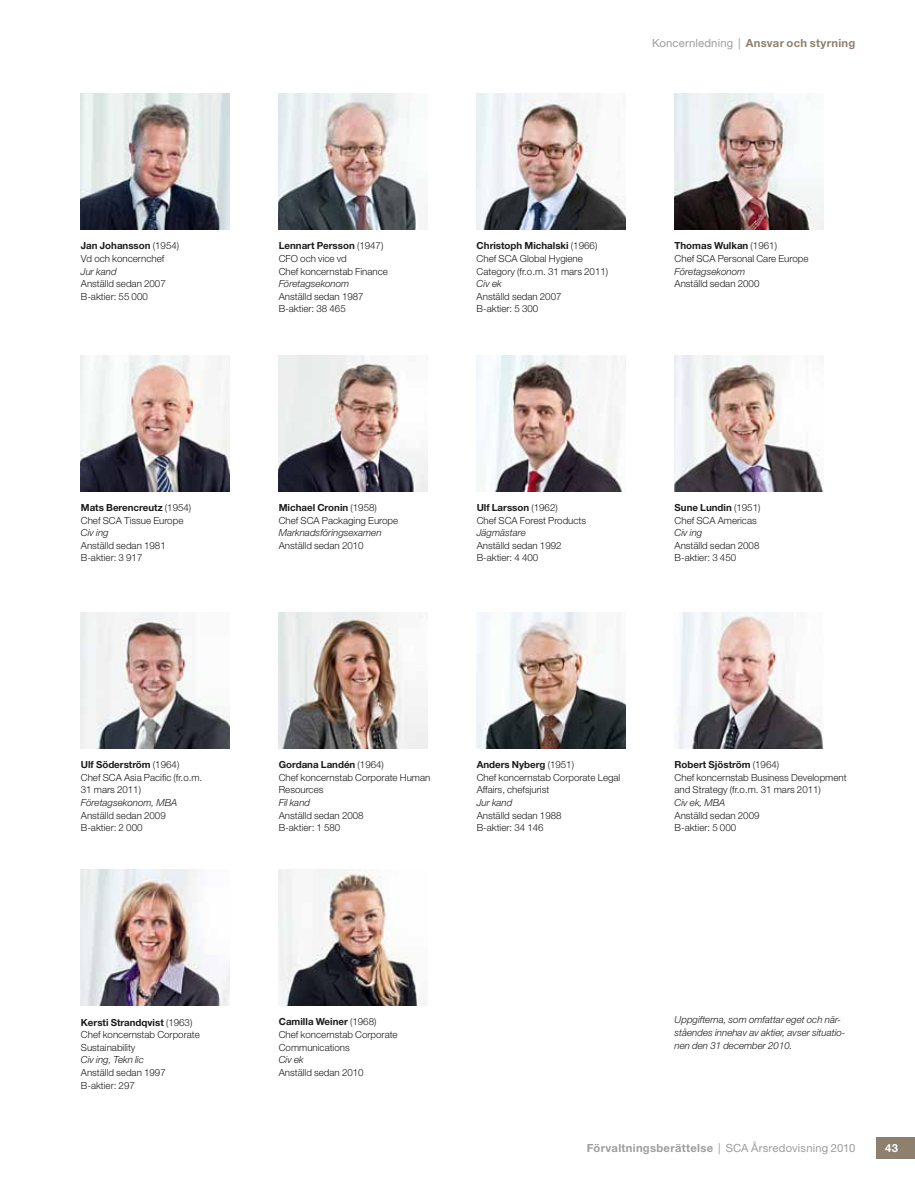
<style>
.page{position:relative;width:915px;height:1191px;background:#fff}
.page>*{position:absolute;margin:0;border:0;box-sizing:border-box;transform-origin:0 0}
.t1{font:700 11.25px "Helvetica Neue LT Std";letter-spacing:.025em;color:#9d9d9d}
.t2{font:700 11.25px "Helvetica Neue LT Std";letter-spacing:.025em;color:#8e806f}
.t3{font:700 11.25px "Helvetica Neue LT Std";color:#fff}
.t4{font:300 9.75px/12.6px "Helvetica Neue LT Std";color:#1c1b1a}
.t5{font:italic 300 9.75px/12.6px "Helvetica Neue LT Std";color:#1c1b1a}
.s1{font-weight:400;color:#9d9d9d}
.s2{font-weight:700}
.s3{font-style:italic}
.s4{font-weight:400}
</style>
<div class="page">
<img style="left:81px;top:94px;width:149px;height:136px">
<img style="left:674px;top:94px;width:149px;height:136px">
<img style="left:674px;top:355px;width:149px;height:136px">
<img style="left:476px;top:612px;width:149px;height:136px">
<img style="left:279px;top:94px;width:143px;height:136px">
<img style="left:81px;top:355px;width:149px;height:136px">
<img style="left:476px;top:94px;width:149px;height:136px">
<img style="left:81px;top:612px;width:149px;height:136px">
<img style="left:279px;top:355px;width:148px;height:136px">
<img style="left:476px;top:355px;width:146px;height:136px">
<img style="left:279px;top:612px;width:148px;height:136px">
<img style="left:674px;top:612px;width:149px;height:136px">
<img style="left:81px;top:870px;width:149px;height:136px">
<img style="left:279px;top:869px;width:146px;height:136px">
<div style="left:876px;top:1137px;width:38px;height:22px;background:#8e806f"></div>
<p class="t2" style="left:651px;top:36px;width:205px"><span class="s1">Koncernledning |</span> Ansvar och styrning</p>
<p class="t4" style="left:81px;top:239px;width:100px"><span class="s2">Jan Johansson</span> (1954)<br>Vd och koncernchef<br><span class="s3">Jur kand<br></span>Anställd sedan 2007<br>B-aktier: 55 000</p>
<p class="t4" style="left:279px;top:239px;width:111px"><span class="s2">Lennart Persson</span> (1947)<br>CFO och vice vd<br>Chef koncernstab Finance<br><span class="s3">Företagsekonom<br></span>Anställd sedan 1987<br>B-aktier: 38 465</p>
<p class="t4" style="left:476px;top:239px;width:133px"><span class="s2">Christoph Michalski</span> (1966)<br>Chef SCA Global Hygiene<br>Category (fr.o.m. 31 mars 2011)<br><span class="s3">Civ ek<br></span>Anställd sedan 2007<br>B-aktier: 5 300</p>
<p class="t4" style="left:674px;top:239px;width:135px"><span class="s2">Thomas Wulkan</span> (1961)<br>Chef SCA Personal Care Europe<br><span class="s3">Företagsekonom<br></span>Anställd sedan 2000</p>
<p class="t4" style="left:81px;top:501px;width:112px"><span class="s2">Mats Berencreutz</span> (1954)<br>Chef SCA Tissue Europe<br><span class="s3">Civ ing<br></span>Anställd sedan 1981<br>B-aktier: 3 917</p>
<p class="t4" style="left:279px;top:501px;width:121px"><span class="s2">Michael Cronin</span> (1958)<br>Chef SCA Packaging Europe<br><span class="s3">Marknadsföringsexamen<br></span>Anställd sedan 2010</p>
<p class="t4" style="left:476px;top:501px;width:111px"><span class="s2">Ulf Larsson</span> (1962)<br>Chef SCA Forest Products<br><span class="s3">Jägmästare<br></span>Anställd sedan 1992<br>B-aktier: 4 400</p>
<p class="t4" style="left:674px;top:501px;width:87px"><span class="s2">Sune Lundin</span> (1951)<br>Chef SCA Americas<br><span class="s3">Civ ing<br></span>Anställd sedan 2008<br>B-aktier: 3 450</p>
<p class="t4" style="left:81px;top:758px;width:123px"><span class="s2">Ulf Söderström</span> (1964)<br>Chef SCA Asia Pacific (fr.o.m.<br>31 mars 2011)<br><span class="s3">Företagsekonom, MBA<br></span>Anställd sedan 2009<br>B-aktier: 2 000</p>
<p class="t4" style="left:279px;top:758px;width:153px"><span class="s2">Gordana Landén</span> (1964)<br>Chef koncernstab Corporate Human<br>Resources<br><span class="s3">Fil kand<br></span>Anställd sedan 2008<br>B-aktier: 1 580</p>
<p class="t4" style="left:476px;top:758px;width:145px"><span class="s2">Anders Nyberg</span> (1951)<br>Chef koncernstab Corporate Legal<br>Affairs, chefsjurist<br><span class="s3">Jur kand<br></span>Anställd sedan 1988<br>B-aktier: 34 146</p>
<p class="t4" style="left:674px;top:758px;width:173px"><span class="s2">Robert Sjöström</span> (1964)<br>Chef koncernstab Business Development and Strategy (fr.o.m. 31 mars 2011)<br><span class="s3">Civ ek, MBA<br></span>Anställd sedan 2009<br>B-aktier: 5 000</p>
<p class="t4" style="left:81px;top:1015px;width:120px"><span class="s2">Kersti Strandqvist</span> (1963)<br>Chef koncernstab Corporate<br>Sustainability<br><span class="s3">Civ ing, Tekn lic<br></span>Anställd sedan 1997<br>B-aktier: 297</p>
<p class="t4" style="left:279px;top:1015px;width:120px"><span class="s2">Camilla Weiner</span> (1968)<br>Chef koncernstab Corporate<br>Communications<br><span class="s3">Civ ek<br></span>Anställd sedan 2010</p>
<p class="t5" style="left:674px;top:1013px;width:172px">Uppgifterna, som omfattar eget och när&shy;ståendes innehav av aktier, avser situatio&shy;nen den 31 december 2010.</p>
<p class="t1" style="left:586px;top:1141px;width:270px">Förvaltningsberättelse <span class="s4">| SCA Årsredovisning 2010</span></p>
<p class="t3" style="left:884px;top:1141px;width:14px">43</p>
</div>
